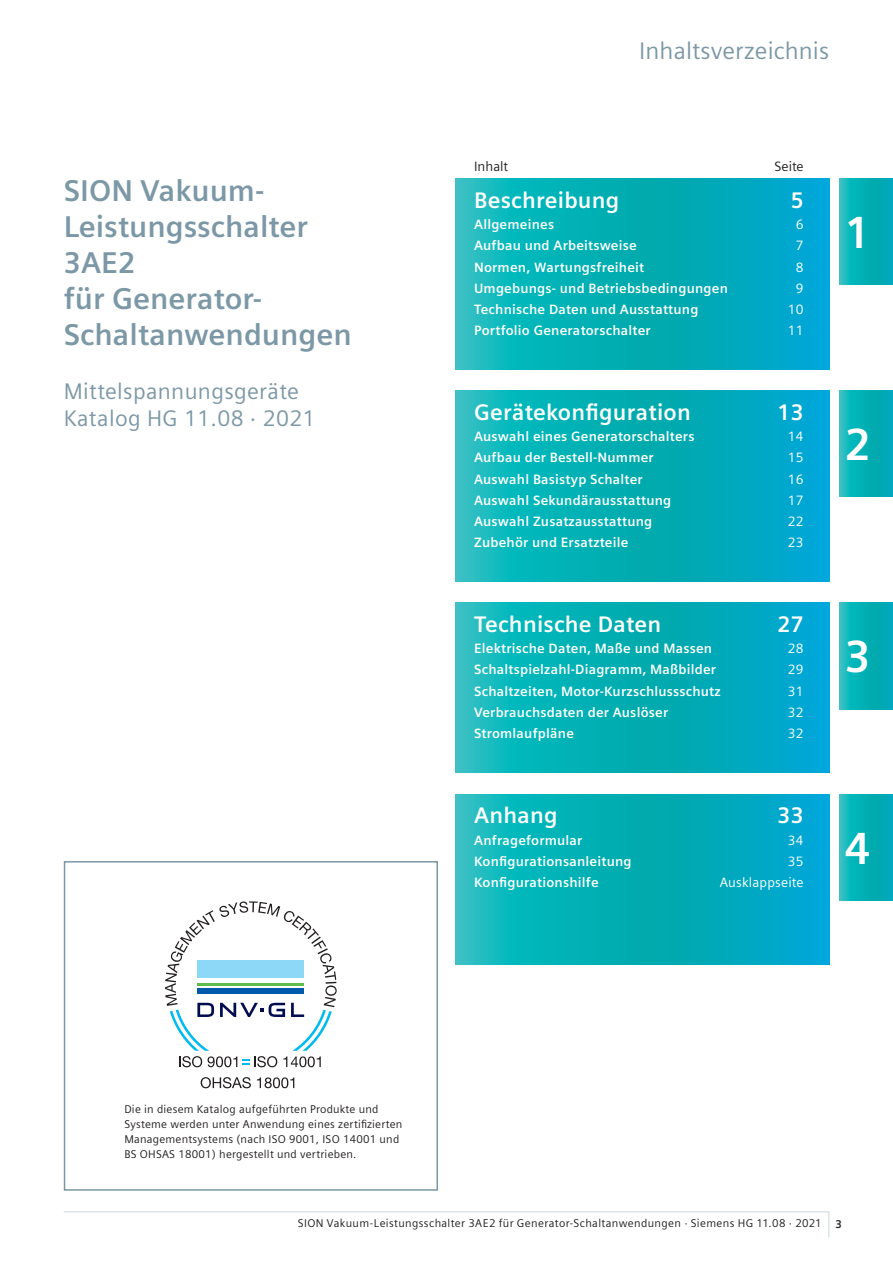
<style>
.page{position:relative;width:893px;height:1263px;background:#fff}
.page>*{position:absolute;margin:0;border:0;box-sizing:border-box;transform-origin:0 0}
.t1{font:700 45px "Siemens Sans";color:#fff}
._69__Headline_20pt_2{font:700 30px/36px "Siemens Sans";color:#7c98a6}
.t2{font:24px "Siemens Sans";letter-spacing:.005em;color:#7c98a6}
.IVZ_UE01{font:700 22.5px "Siemens Sans";letter-spacing:.01em;color:#fff}
._70__Subhead_15pt_18{font:22.5px/27px "Siemens Sans";letter-spacing:.015em;color:#7c98a6}
.IVZ_UE02{font:700 13.5px "Siemens Sans";letter-spacing:.015em;color:#fff}
.IVZ_UE02-2{font:13.5px "Siemens Sans";letter-spacing:.015em;color:#fff}
.t3{font:13.5px "Siemens Sans";color:#231f20}
.Fließtext_7_5_pt{font:11.25px/14.9px "Siemens Sans";letter-spacing:.02em;color:#231f20}
.s1{font-weight:700}
</style>
<div class="page">
<svg style="left:840px;top:179px;width:53px;height:106px;background:#06b0b7"></svg>
<svg style="left:840px;top:391px;width:53px;height:106px;background:#06b0b7"></svg>
<svg style="left:840px;top:603px;width:53px;height:106px;background:#06b0b7"></svg>
<svg style="left:840px;top:794px;width:53px;height:106px;background:#06b0b7"></svg>
<svg style="left:64px;top:1211px;width:765px;height:26px"></svg>
<svg style="left:455px;top:179px;width:374px;height:190px;background:#06afbb"></svg>
<svg style="left:455px;top:391px;width:374px;height:190px;background:#06afbb"></svg>
<svg style="left:455px;top:603px;width:374px;height:170px;background:#05aebc"></svg>
<svg style="left:455px;top:794px;width:374px;height:170px;background:#05aebc"></svg>
<svg style="left:201px;top:1077px;width:50px;height:11px"></svg>
<svg style="left:257px;top:1077px;width:37px;height:11px"></svg>
<svg style="left:165px;top:901px;width:172px;height:166px"></svg>
<div style="left:64px;top:861px;width:374px;height:330px;border:2px solid #7c98a6"></div>
<p class="_69__Headline_20pt_2" style="left:64px;top:170px;width:246px">SION Vakuum-<br>Leistungsschalter<br>3AE2</p>
<p class="_69__Headline_20pt_2" style="left:64px;top:278px;width:289px">für Generator-<br>Schaltanwendungen</p>
<p class="_70__Subhead_15pt_18" style="left:64px;top:376px;width:253px">Mittelspannungsgeräte<br>Katalog HG 11.08 · 2021</p>
<h3 class="t2" style="left:639px;top:33px;width:192px">Inhaltsverzeichnis</h3>
<p class="t3" style="left:474px;top:157px;width:36px">Inhalt</p>
<p class="t3" style="left:775px;top:157px;width:31px">Seite</p>
<p class="IVZ_UE01" style="left:474px;top:183px;width:147px">Beschreibung</p>
<p class="IVZ_UE01" style="left:791px;top:183px;width:14px">5</p>
<p class="IVZ_UE02" style="left:474px;top:214px;width:82px">Allgemeines</p>
<p class="IVZ_UE02-2" style="left:796px;top:214px;width:9px">6</p>
<p class="IVZ_UE02" style="left:474px;top:235px;width:164px">Aufbau und Arbeitsweise</p>
<p class="IVZ_UE02-2" style="left:796px;top:235px;width:9px">7</p>
<p class="IVZ_UE02" style="left:474px;top:257px;width:172px">Normen, Wartungsfreiheit</p>
<p class="IVZ_UE02-2" style="left:796px;top:257px;width:9px">8</p>
<p class="IVZ_UE02" style="left:474px;top:278px;width:255px">Umgebungs- und Betriebsbedingungen</p>
<p class="IVZ_UE02-2" style="left:796px;top:278px;width:9px">9</p>
<p class="IVZ_UE02" style="left:474px;top:299px;width:226px">Technische Daten und Ausstattung</p>
<p class="IVZ_UE02-2" style="left:788px;top:299px;width:17px">10</p>
<p class="IVZ_UE02" style="left:474px;top:320px;width:178px">Portfolio Generatorschalter</p>
<p class="IVZ_UE02-2" style="left:788px;top:320px;width:17px">11</p>
<p class="IVZ_UE01" style="left:474px;top:395px;width:218px">Gerätekonfiguration</p>
<p class="IVZ_UE01" style="left:777px;top:395px;width:28px">13</p>
<p class="IVZ_UE02" style="left:474px;top:426px;width:222px">Auswahl eines Generatorschalters</p>
<p class="IVZ_UE02-2" style="left:788px;top:426px;width:17px">14</p>
<p class="IVZ_UE02" style="left:474px;top:447px;width:181px">Aufbau der Bestell-Nummer</p>
<p class="IVZ_UE02-2" style="left:788px;top:447px;width:17px">15</p>
<p class="IVZ_UE02" style="left:474px;top:469px;width:170px">Auswahl Basistyp Schalter</p>
<p class="IVZ_UE02-2" style="left:788px;top:469px;width:17px">16</p>
<p class="IVZ_UE02" style="left:474px;top:490px;width:199px">Auswahl Sekundärausstattung</p>
<p class="IVZ_UE02-2" style="left:788px;top:490px;width:17px">17</p>
<p class="IVZ_UE02" style="left:474px;top:511px;width:180px">Auswahl Zusatzausstattung</p>
<p class="IVZ_UE02-2" style="left:788px;top:511px;width:17px">22</p>
<p class="IVZ_UE02" style="left:474px;top:532px;width:156px">Zubehör und Ersatzteile</p>
<p class="IVZ_UE02-2" style="left:788px;top:533px;width:17px">23</p>
<p class="IVZ_UE01" style="left:474px;top:607px;width:189px">Technische Daten</p>
<p class="IVZ_UE01" style="left:777px;top:607px;width:28px">27</p>
<p class="IVZ_UE02" style="left:474px;top:638px;width:239px">Elektrische Daten, Maße und Massen</p>
<p class="IVZ_UE02-2" style="left:788px;top:638px;width:17px">28</p>
<p class="IVZ_UE02" style="left:474px;top:659px;width:243px">Schaltspielzahl-Diagramm, Maßbilder</p>
<p class="IVZ_UE02-2" style="left:788px;top:660px;width:17px">29</p>
<p class="IVZ_UE02" style="left:474px;top:681px;width:248px">Schaltzeiten, Motor-Kurzschlussschutz</p>
<p class="IVZ_UE02-2" style="left:788px;top:681px;width:17px">31</p>
<p class="IVZ_UE02" style="left:474px;top:702px;width:196px">Verbrauchsdaten der Auslöser</p>
<p class="IVZ_UE02-2" style="left:788px;top:702px;width:17px">32</p>
<p class="IVZ_UE02" style="left:474px;top:723px;width:101px">Stromlaufpläne</p>
<p class="IVZ_UE02-2" style="left:788px;top:723px;width:17px">32</p>
<p class="IVZ_UE01" style="left:474px;top:798px;width:85px">Anhang</p>
<p class="IVZ_UE01" style="left:777px;top:798px;width:28px">33</p>
<p class="IVZ_UE02" style="left:474px;top:829px;width:110px">Anfrageformular</p>
<p class="IVZ_UE02-2" style="left:788px;top:830px;width:17px">34</p>
<p class="IVZ_UE02" style="left:474px;top:851px;width:159px">Konfigurationsanleitung</p>
<p class="IVZ_UE02-2" style="left:788px;top:851px;width:17px">35</p>
<p class="IVZ_UE02" style="left:474px;top:872px;width:126px">Konfigurationshilfe</p>
<p class="IVZ_UE02-2" style="left:720px;top:872px;width:85px">Ausklappseite</p>
<h1 class="t1" style="left:845px;top:198px;width:27px">1</h1>
<h1 class="t1" style="left:845px;top:410px;width:27px">2</h1>
<h1 class="t1" style="left:845px;top:622px;width:27px">3</h1>
<h1 class="t1" style="left:845px;top:814px;width:27px">4</h1>
<p class="Fließtext_7_5_pt" style="left:124px;top:1101px;width:280px">Die in diesem Katalog aufgeführten Produkte und Systeme werden unter Anwendung eines zertifizierten Managementsystems (nach ISO 9001, ISO 14001 und BS OHSAS 18001) hergestellt und vertrieben.</p>
<p class="Fließtext_7_5_pt" style="left:298px;top:1215px;width:546px">SION Vakuum-Leistungsschalter 3AE2 für Generator-Schaltanwendungen · Siemens HG 11.08 · 2021 <span class="s1">3</span></p>
</div>
